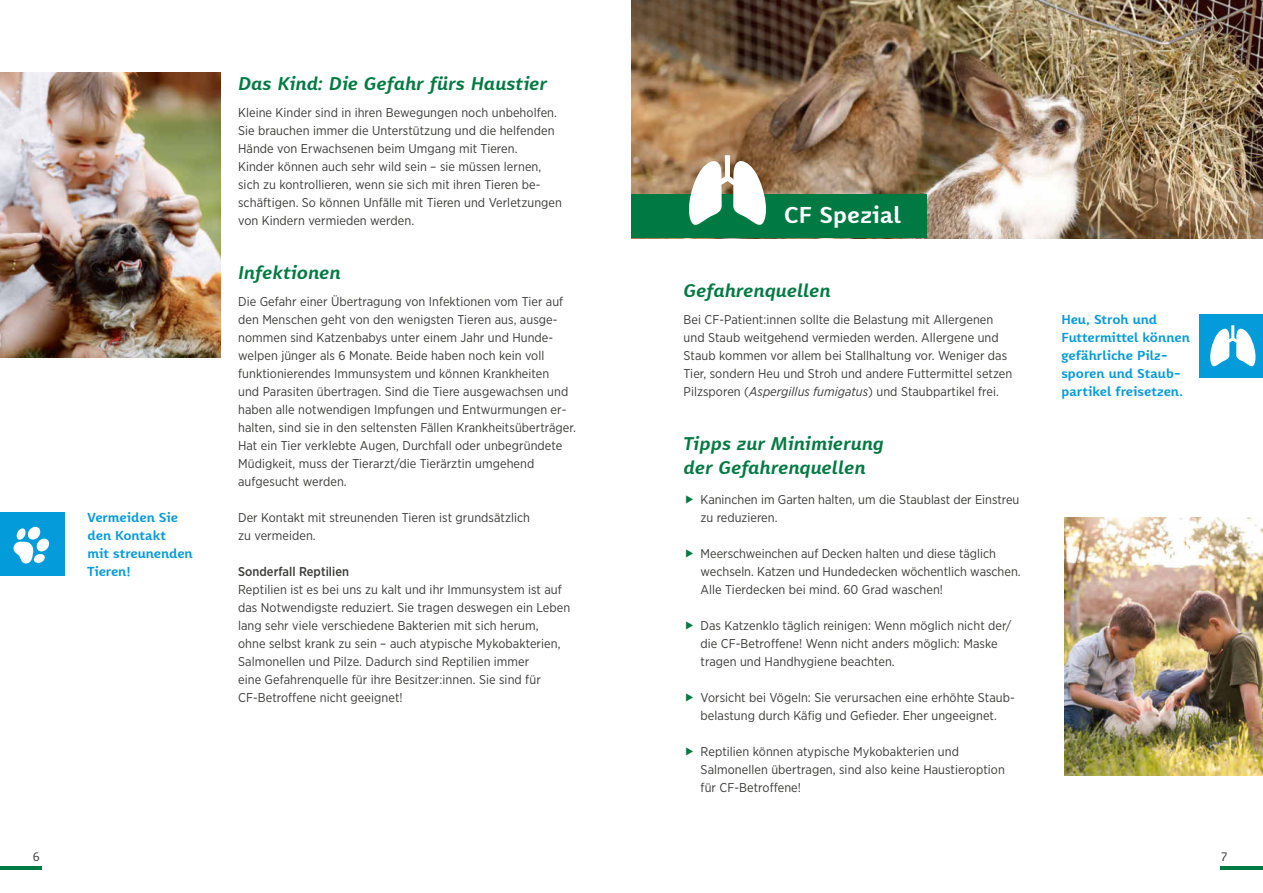
<style>
.page{position:relative;width:1263px;height:893px;background:#fff}
.page>*{position:absolute;margin:0;border:0;box-sizing:border-box;transform-origin:0 0}
.t1{font:700 22.5px "Karbid Pro";letter-spacing:.01em;color:#fff}
.t2{font:italic 700 18px/24px "Karbid Pro";letter-spacing:.005em;color:#007a42}
.t3{font:12.75px/18px "Gotham Narrow";letter-spacing:.005em;color:#3b3b3a}
.t4{font:700 12.75px/18px "Karbid Pro";letter-spacing:.005em;color:#039bd9}
.t5{font:500 12.75px "Gotham Narrow";letter-spacing:.005em;color:#3b3b3a}
.t6{font:12px "Karbid Pro";color:#3b3b3a}
.s1{font-style:italic}
</style>
<div class="page">
<hr style="left:0;top:866px;width:42px;height:3px;background:#007a42">
<hr style="left:1221px;top:866px;width:42px;height:3px;background:#007a42">
<img style="left:0;top:72px;width:221px;height:286px">
<img style="left:631px;top:0;width:632px;height:238px">
<div style="left:0;top:512px;width:64px;height:64px;background:#039bd9"></div>
<svg style="left:13px;top:526px;width:37px;height:38px"></svg>
<div style="left:1199px;top:314px;width:64px;height:64px;background:#039bd9"></div>
<svg style="left:1210px;top:329px;width:46px;height:38px"></svg>
<hr style="left:1231px;top:325px;width:3px;height:14px;background:#fff">
<div style="left:631px;top:194px;width:296px;height:44px;background:#007a42"></div>
<img style="left:1065px;top:518px;width:198px;height:257px">
<svg style="left:684px;top:161px;width:86px;height:64px"></svg>
<div style="left:725px;top:155px;width:5px;height:24px;background:#fff"></div>
<p class="t4" style="left:88px;top:508px;width:106px">Vermeiden Sie den Kontakt<br>mit streunenden<br>Tieren!</p>
<h2 class="t2" style="left:238px;top:71px;width:310px">Das Kind: Die Gefahr fürs Haustier</h2>
<p class="t3" style="left:238px;top:103px;width:325px">Kleine Kinder sind in ihren Bewegungen noch unbeholfen.<br>Sie brauchen immer die Unterstützung und die helfenden Hände von Erwachsenen beim Umgang mit Tieren.<br>Kinder können auch sehr wild sein – sie müssen lernen, sich zu kontrollieren, wenn sie sich mit ihren Tieren be&shy;schäftigen. So können Unfälle mit Tieren und Verletzungen von Kindern vermieden werden.</p>
<h2 class="t2" style="left:238px;top:260px;width:104px">Infektionen</h2>
<p class="t3" style="left:238px;top:292px;width:339px">Die Gefahr einer Übertragung von Infektionen vom Tier auf den Menschen geht von den wenigsten Tieren aus, ausge&shy;nommen sind Katzenbabys unter einem Jahr und Hunde&shy;welpen jünger als 6 Monate. Beide haben noch kein voll funktionierendes Immunsystem und können Krankheiten<br>und Parasiten übertragen. Sind die Tiere ausgewachsen und haben alle notwendigen Impfungen und Entwurmungen er&shy;halten, sind sie in den seltensten Fällen Krankheitsüberträger.<br>Hat ein Tier verklebte Augen, Durchfall oder unbegründete Müdigkeit, muss der Tierarzt/die Tierärztin umgehend aufgesucht werden.</p>
<p class="t3" style="left:238px;top:508px;width:293px">Der Kontakt mit streunenden Tieren ist grundsätzlich zu vermeiden.</p>
<p class="t5" style="left:238px;top:563px;width:113px">Sonderfall Reptilien</p>
<p class="t3" style="left:238px;top:580px;width:334px">Reptilien ist es bei uns zu kalt und ihr Immunsystem ist auf das Notwendigste reduziert. Sie tragen deswegen ein Leben lang sehr viele verschiedene Bakterien mit sich herum,<br>ohne selbst krank zu sein – auch atypische Mykobakterien, Salmonellen und Pilze. Dadurch sind Reptilien immer<br>eine Gefahrenquelle für ihre Besitzer:innen. Sie sind für CF-Betroffene nicht geeignet!</p>
<h1 class="t1" style="left:784px;top:200px;width:118px">CF Spezial</h1>
<h2 class="t2" style="left:684px;top:278px;width:149px">Gefahrenquellen</h2>
<p class="t3" style="left:684px;top:310px;width:330px">Bei CF-Patient:innen sollte die Belastung mit Allergenen und Staub weitgehend vermieden werden. Allergene und Staub kommen vor allem bei Stallhaltung vor. Weniger das Tier, sondern Heu und Stroh und andere Futtermittel setzen Pilzsporen (<span class="s1">Aspergillus fumigatus</span>) und Staubpartikel frei.</p>
<h2 class="t2" style="left:684px;top:431px;width:202px">Tipps zur Minimierung der Gefahrenquellen</h2>
<p class="t3" style="left:701px;top:490px;width:320px">Kaninchen im Garten halten, um die Staublast der Einstreu zu reduzieren.</p>
<p class="t3" style="left:701px;top:544px;width:322px">Meerschweinchen auf Decken halten und diese täglich wechseln. Katzen und Hundedecken wöchentlich waschen.<br>Alle Tierdecken bei mind. 60 Grad waschen!</p>
<p class="t3" style="left:701px;top:616px;width:312px">Das Katzenklo täglich reinigen: Wenn möglich nicht der/ die CF-Betroffene! Wenn nicht anders möglich: Maske tragen und Handhygiene beachten.</p>
<p class="t3" style="left:701px;top:688px;width:316px">Vorsicht bei Vögeln: Sie verursachen eine erhöhte Staub&shy;belastung durch Käfig und Gefieder. Eher ungeeignet.</p>
<p class="t3" style="left:701px;top:742px;width:306px">Reptilien können atypische Mykobakterien und<br>Salmonellen übertragen, sind also keine Haustieroption für CF-Betroffene!</p>
<p class="t4" style="left:1061px;top:310px;width:130px">Heu, Stroh und<br>Futtermittel können gefährliche Pilz&shy;sporen und Staub&shy;partikel freisetzen.</p>
<p class="t6" style="left:33px;top:848px;width:9px">6</p>
<p class="t6" style="left:1221px;top:848px;width:7px">7</p>
</div>
